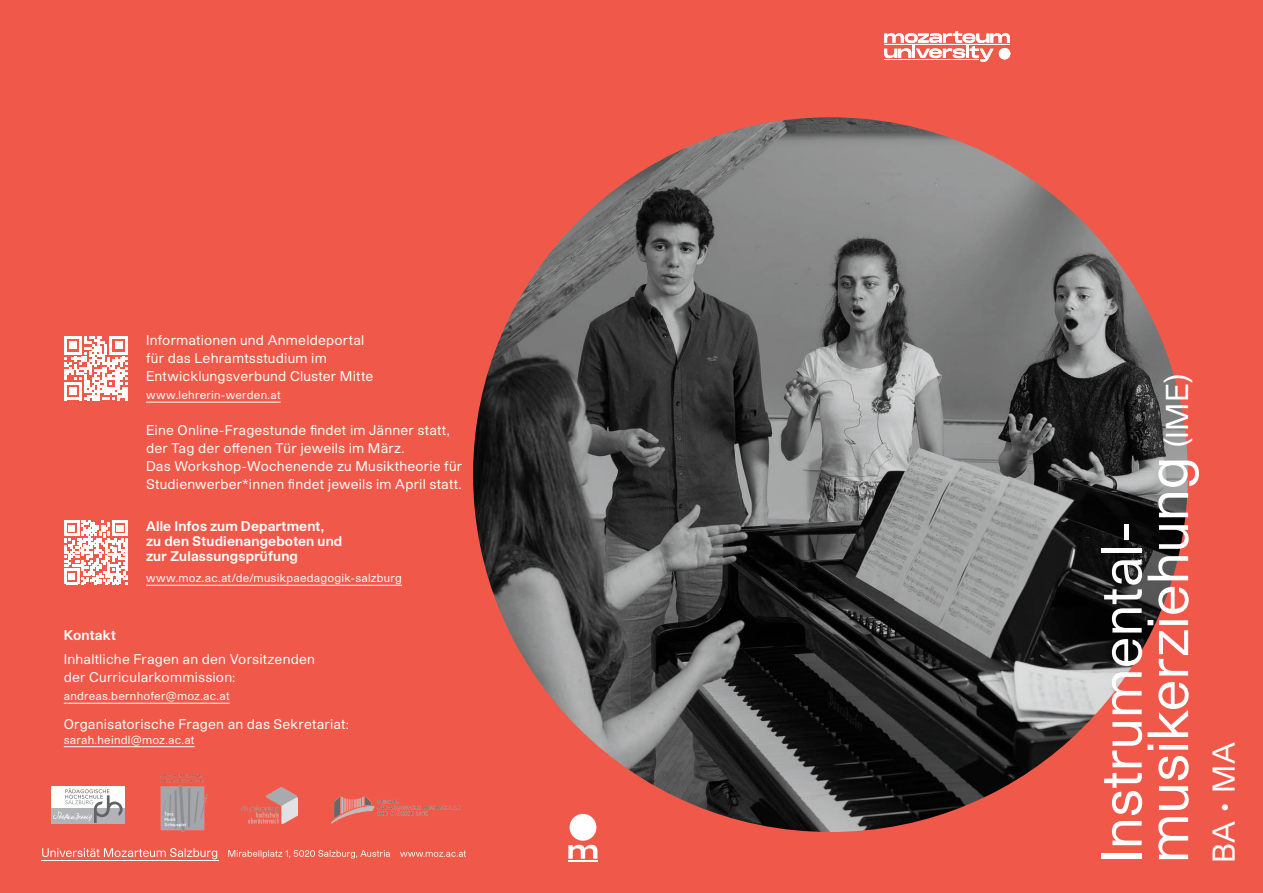
<style>
.page{position:relative;width:1263px;height:893px;background:#f0594a}
.page>*{position:absolute;margin:0;border:0;box-sizing:border-box;transform-origin:0 0}
.t1{font:55.65px/46.5px "Studio Pro";letter-spacing:-.005em;color:#fff}
.t2{font:30.3px "Studio Pro";color:#fff}
.t3{font:13.5px/18px "Studio Pro";letter-spacing:.015em;color:#fff}
.t4{font:700 13.5px/15px "Studio Pro";letter-spacing:.015em;color:#fff}
.t5{font:11.25px "Studio Pro";letter-spacing:.02em;color:#fff}
.s1{font-size:30.3px}
</style>
<div class="page">
<svg style="left:473px;top:117px;width:715px;height:715px;background:#5b5b5c"></svg>
<svg style="left:568px;top:845px;width:29px;height:17px"></svg>
<div style="left:570px;top:814px;width:26px;height:27px;background:#fff;border-radius:50%"></div>
<svg style="left:42px;top:848px;width:175px;height:11px"></svg>
<svg style="left:228px;top:850px;width:162px;height:8px"></svg>
<svg style="left:400px;top:851px;width:66px;height:6px"></svg>
<hr style="left:41px;top:860px;width:177px;height:1px;background:#fff">
<img style="left:242px;top:787px;width:55px;height:36px">
<div style="left:51px;top:786px;width:73px;height:38px;background:#fff"></div>
<div style="left:51px;top:809px;width:73px;height:15px;background:#b2b3b7"></div>
<svg style="left:53px;top:788px;width:70px;height:35px"></svg>
<img style="left:331px;top:796px;width:129px;height:28px">
<img style="left:160px;top:774px;width:47px;height:58px">
<hr style="left:64px;top:703px;width:166px;height:1px;background:#fff">
<hr style="left:64px;top:746px;width:131px;height:1px;background:#fff">
<svg style="left:64px;top:337px;width:64px;height:63px"></svg>
<hr style="left:146px;top:402px;width:135px;height:1px;background:#fff">
<hr style="left:146px;top:585px;width:256px;height:1px;background:#fff">
<svg style="left:64px;top:520px;width:64px;height:64px"></svg>
<svg style="left:884px;top:31px;width:126px;height:31px"></svg>
<p class="t3" style="left:146px;top:331px;width:229px">Informationen und Anmeldeportal für das Lehramtsstudium im<br>Entwicklungsverbund Cluster Mitte</p>
<p class="t5" style="left:146px;top:388px;width:136px">www.lehrerin-werden.at</p>
<p class="t3" style="left:146px;top:421px;width:318px">Eine Online-Fragestunde findet im Jänner statt, der Tag der offenen Tür jeweils im März.<br>Das Workshop-Wochenende zu Musiktheorie für Studienwerber*innen findet jeweils im April statt.</p>
<p class="t4" style="left:146px;top:518px;width:198px">Alle Infos zum Department, zu den Studienangeboten und zur Zulassungsprüfung</p>
<p class="t5" style="left:146px;top:571px;width:257px">www.moz.ac.at/de/musikpaedagogik-salzburg</p>
<p class="t4" style="left:64px;top:627px;width:54px">Kontakt</p>
<p class="t3" style="left:64px;top:650px;width:253px">Inhaltliche Fragen an den Vorsitzenden der Curricularkommission:</p>
<p class="t5" style="left:64px;top:689px;width:167px">andreas.bernhofer@moz.ac.at</p>
<p class="t3" style="left:64px;top:715px;width:287px">Organisatorische Fragen an das Sekretariat:</p>
<p class="t5" style="left:64px;top:733px;width:132px">sarah.heindl@moz.ac.at</p>
<h1 class="t1" style="left:1097px;top:863px;width:492px;rotate:-90deg">Instrumental&shy;musikerziehung <span class="s1">(IME)</span></h1>
<h2 class="t2" style="left:1204px;top:863px;width:123px;rotate:-90deg">BA • MA</h2>
</div>
